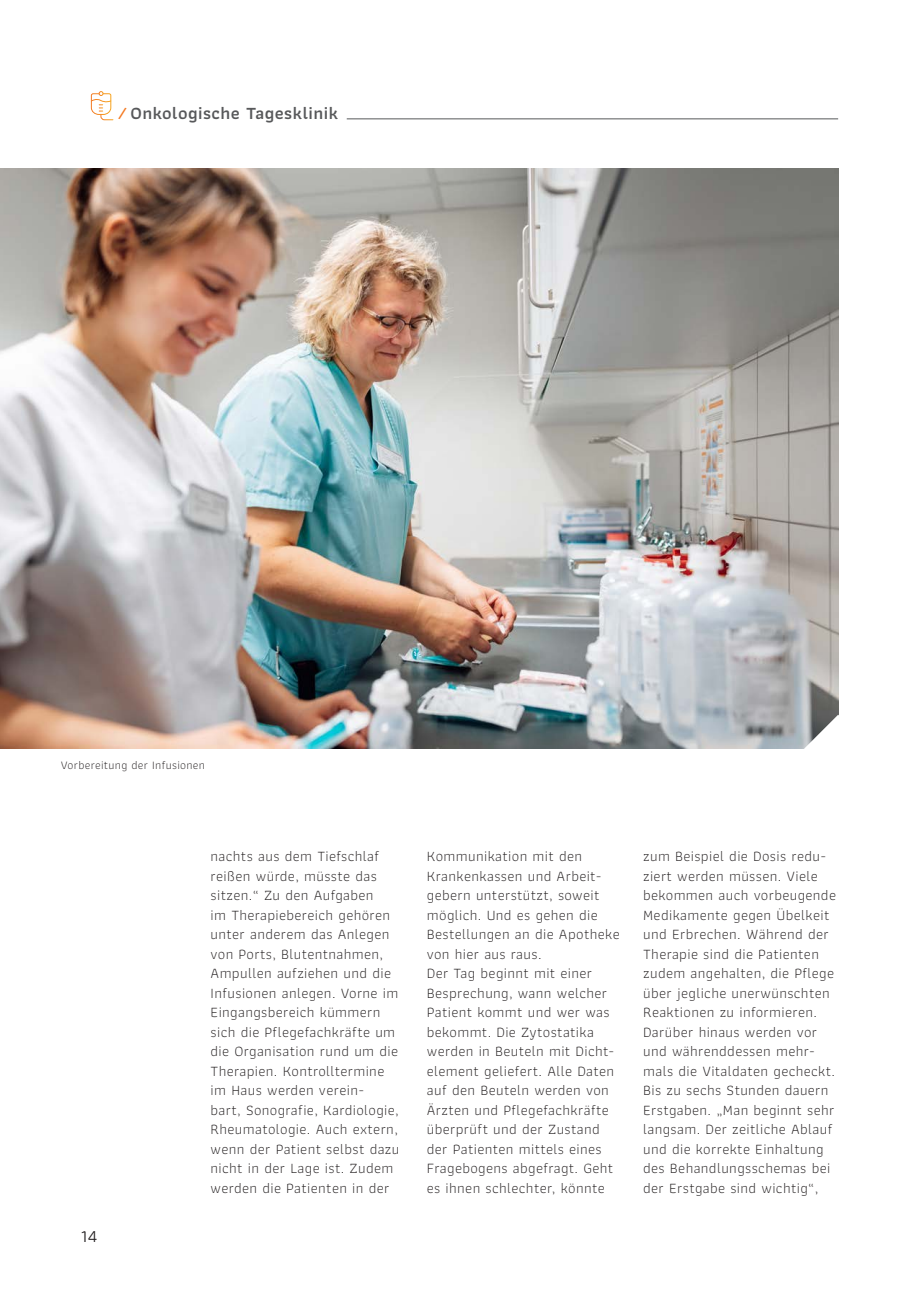
<style>
.page{position:relative;width:919px;height:1289px;background:#fff}
.page>*{position:absolute;margin:0;border:0;box-sizing:border-box;transform-origin:0 0}
.t1{font:600 18px "Athiti";letter-spacing:.025em;color:#57585a}
.t2{font:18px "Athiti";color:#231f20}
.t3{font:300 15px/19.5px "Athiti";letter-spacing:.025em;color:#231f20}
.t4{font:300 12px "Athiti";letter-spacing:.025em;color:#231f20}
.s1{color:#f47921}
</style>
<div class="page">
<img style="left:0;top:169px;width:838px;height:579px">
<hr style="left:347px;top:118px;width:491px;height:1px;background:#57585a">
<svg style="left:90px;top:91px;width:24px;height:30px"></svg>
<svg style="left:804px;top:714px;width:35px;height:35px"></svg>
<p class="t1" style="left:121px;top:99px;width:219px"><span class="s1">⁄</span> Onkologische Tagesklinik</p>
<p class="t4" style="left:61px;top:755px;width:145px">Vorbereitung der Infusionen</p>
<p class="t2" style="left:81px;top:1222px;width:18px">14</p>
<p class="t3" style="left:210px;top:846px;width:190px">nachts aus dem Tiefschlaf reißen würde, müsste das sitzen.“ Zu den Aufgaben<br>im Therapiebereich gehören unter anderem das Anlegen von Ports, Blutentnahmen,<br>Ampullen aufziehen und die<br>Infusionen anlegen. Vorne im<br>Eingangsbereich kümmern sich die Pflegefachkräfte um die Organisation rund um die<br>Therapien. Kontrolltermine im Haus werden verein-<br>bart, Sonografie, Kardiologie,<br>Rheumatologie. Auch extern, wenn der Patient selbst dazu nicht in der Lage ist. Zudem werden die Patienten in der</p>
<p class="t3" style="left:427px;top:846px;width:194px">Kommunikation mit den<br>Krankenkassen und Arbeit&shy;gebern unterstützt, soweit möglich. Und es gehen die<br>Bestellungen an die Apotheke von hier aus raus.<br>Der Tag beginnt mit einer<br>Besprechung, wann welcher<br>Patient kommt und wer was bekommt. Die Zytostatika werden in Beuteln mit Dicht&shy;element geliefert. Alle Daten auf den Beuteln werden von<br>Ärzten und Pflegefachkräfte überprüft und der Zustand der Patienten mittels eines<br>Fragebogens abgefragt. Geht es ihnen schlechter, könnte</p>
<p class="t3" style="left:643px;top:846px;width:194px">zum Beispiel die Dosis redu&shy;ziert werden müssen. Viele bekommen auch vorbeugende<br>Medikamente gegen Übelkeit und Erbrechen. Während der<br>Therapie sind die Patienten zudem angehalten, die Pflege über jegliche unerwünschten<br>Reaktionen zu informieren.<br>Darüber hinaus werden vor und währenddessen mehr&shy;mals die Vitaldaten gecheckt.<br>Bis zu sechs Stunden dauern<br>Erstgaben. „Man beginnt sehr langsam. Der zeitliche Ablauf und die korrekte Einhaltung des Behandlungsschemas bei der Erstgabe sind wichtig“,</p>
</div>
